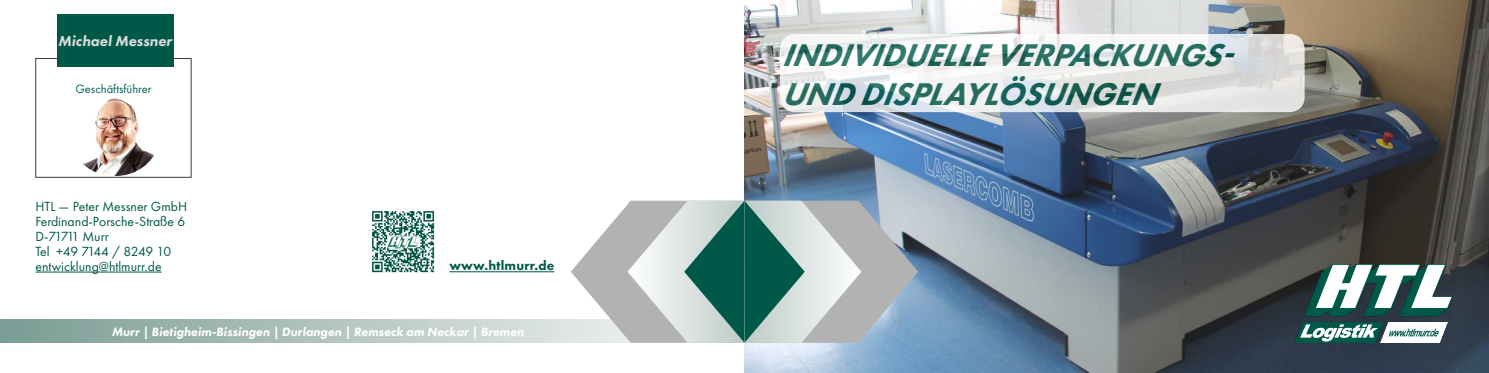
<style>
.page{position:relative;width:1489px;height:373px;background:#fff}
.page>*{position:absolute;margin:0;border:0;box-sizing:border-box;transform-origin:0 0}
.t1{font:italic 800 32.5px/39px "Futura PT";color:#005848}
.t2{font:italic 800 15px "Futura PT";color:#dadada}
.t3{font:13.75px/15px "Futura PT";color:#005848}
.t4{font:800 13.75px "Futura PT";letter-spacing:.01em;color:#005848}
.t5{font:italic 800 12.5px "Futura PT";color:#fff}
.t6{font:12.5px "Futura PT";color:#006355}
</style>
<div class="page">
<svg style="left:0;top:319px;width:570px;height:23px;background:#abbfba"></svg>
<svg style="left:570px;top:205px;width:57px;height:137px"></svg>
<img style="left:744px;top:0;width:744px;height:372px">
<svg style="left:861px;top:200px;width:57px;height:142px;background:#a4b0bc"></svg>
<svg style="left:627px;top:200px;width:234px;height:142px;background:#99b3ae"></svg>
<hr style="left:35px;top:271px;width:127px;height:1px;background:#005848">
<hr style="left:449px;top:271px;width:105px;height:1px;background:#005848">
<img style="left:371px;top:210px;width:64px;height:63px">
<div style="left:35px;top:58px;width:156px;height:119px;border:1px solid #3c3c3b"></div>
<div style="left:57px;top:14px;width:116px;height:52px;background:#005848"></div>
<img style="left:76px;top:98px;width:78px;height:78px">
<svg style="left:780px;top:34px;width:524px;height:78px"></svg>
<img style="left:1294px;top:264px;width:158px;height:78px">
<p class="t2" style="left:58px;top:32px;width:115px">Michael Messner</p>
<p class="t6" style="left:75px;top:81px;width:77px">Geschäftsführer</p>
<p class="t3" style="left:35px;top:198px;width:153px">HTL — Peter Messner GmbH<br>Ferdinand-Porsche-Straße 6<br>D-71711 Murr<br>Tel +49 7144 / 8249 10 entwicklung@htlmurr.de</p>
<p class="t4" style="left:449px;top:257px;width:106px">www.htlmurr.de</p>
<p class="t5" style="left:112px;top:323px;width:414px">Murr | Bietigheim-Bissingen | Durlangen | Remseck am Neckar | Bremen</p>
<h1 class="t1" style="left:781px;top:35px;width:462px">INDIVIDUELLEVERPACKUNGS-<br>UND DISPLAYLÖSUNGEN</h1>
</div>
